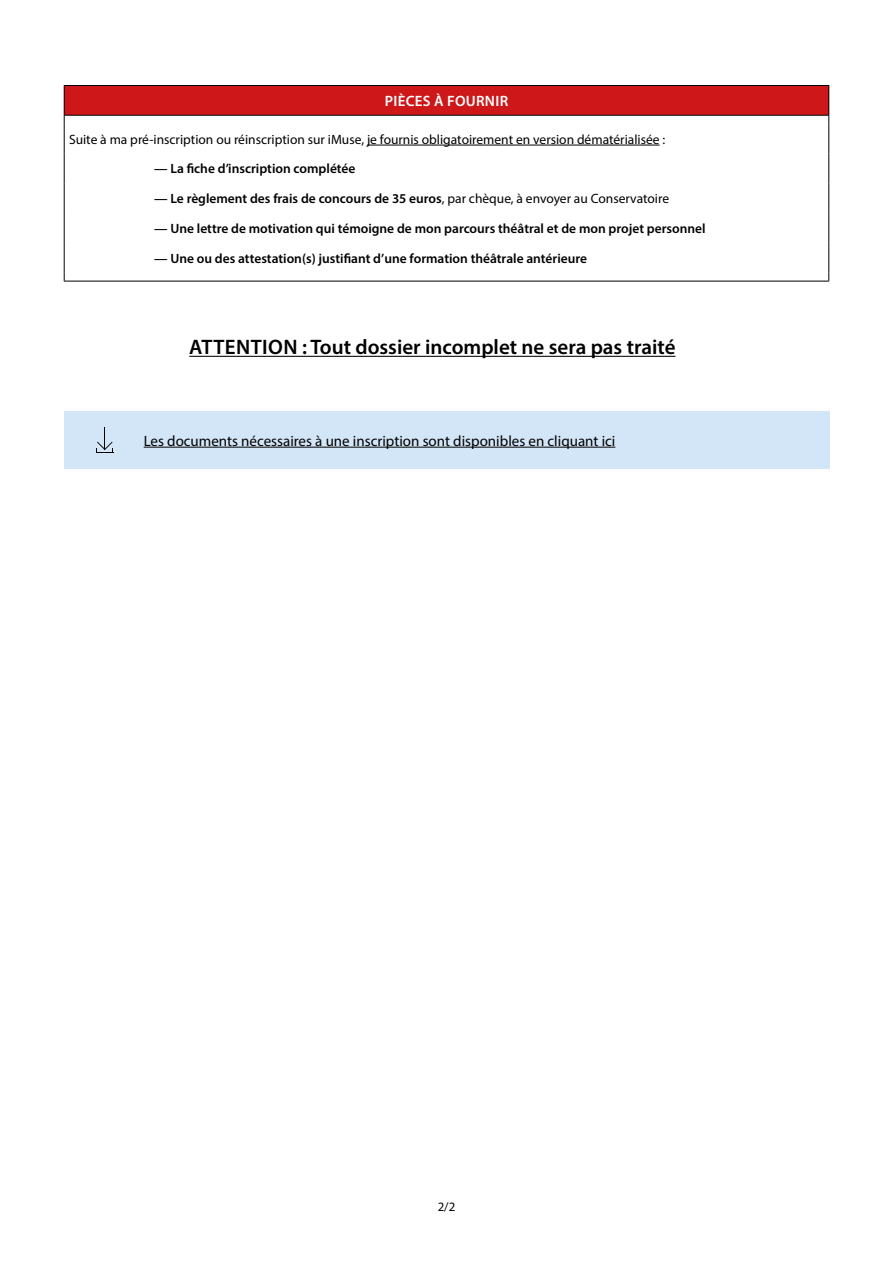
<style>
.page{position:relative;width:893px;height:1263px;background:#fff}
.page>*{position:absolute;margin:0;border:0;box-sizing:border-box;transform-origin:0 0}
.t1{font:600 21px "Myriad Pro";color:#000}
.t2{font:15px "Myriad Pro";color:#000}
.t3{font:600 15px "Myriad Pro";letter-spacing:.02em;color:#fff}
.t4{font:600 13.5px "Myriad Pro";color:#000}
.t5{font:13.5px "Myriad Pro";color:#000}
.t6{font:12.9px "Myriad Pro";color:#000}
.s1{font-weight:400}
</style>
<div class="page">
<div style="left:64px;top:85px;width:765px;height:30px;background:#cd1719"></div>
<hr style="left:64px;top:85px;width:765px;height:1px;background:#000">
<hr style="left:64px;top:115px;width:765px;height:1px;background:#000">
<svg style="left:64px;top:86px;width:1px;height:38px"></svg>
<hr style="left:64px;top:124px;width:1px;height:30px;background:#000">
<svg style="left:64px;top:154px;width:1px;height:29px"></svg>
<hr style="left:64px;top:183px;width:1px;height:30px;background:#000">
<hr style="left:64px;top:213px;width:1px;height:30px;background:#000">
<hr style="left:64px;top:243px;width:1px;height:30px;background:#000">
<hr style="left:64px;top:281px;width:765px;height:1px;background:#000">
<svg style="left:828px;top:86px;width:1px;height:38px"></svg>
<hr style="left:828px;top:124px;width:1px;height:30px;background:#000">
<svg style="left:828px;top:154px;width:1px;height:29px"></svg>
<hr style="left:828px;top:183px;width:1px;height:30px;background:#000">
<hr style="left:828px;top:213px;width:1px;height:30px;background:#000">
<hr style="left:828px;top:243px;width:1px;height:30px;background:#000">
<hr style="left:367px;top:145px;width:293px;height:1px;background:#000">
<hr style="left:189px;top:356px;width:486px;height:1px;background:#000">
<div style="left:64px;top:411px;width:765px;height:58px;background:#d3e6f7"></div>
<hr style="left:144px;top:447px;width:471px;height:1px;background:#000">
<svg style="left:96px;top:427px;width:17px;height:26px"></svg>
<p class="t3" style="left:385px;top:91px;width:125px">PIÈCES À FOURNIR</p>
<p class="t5" style="left:69px;top:131px;width:598px">Suite à ma pré-inscription ou réinscription sur iMuse, je fournis obligatoirement en version dématérialisée :</p>
<p class="t4" style="left:154px;top:160px;width:203px">— La fiche d’inscription complétée</p>
<p class="t4" style="left:154px;top:190px;width:516px">— Le règlement des frais de concours de 35 euros<span class="s1">, par chèque, à envoyer au Conservatoire</span></p>
<p class="t4" style="left:154px;top:220px;width:553px">— Une lettre de motivation qui témoigne de mon parcours théâtral et de mon projet personnel</p>
<p class="t4" style="left:154px;top:250px;width:434px">— Une ou des attestation(s) justifiant d’une formation théâtrale antérieure</p>
<h1 class="t1" style="left:189px;top:334px;width:488px">ATTENTION : Tout dossier incomplet ne sera pas traité</h1>
<p class="t2" style="left:144px;top:431px;width:473px">Les documents nécessaires à une inscription sont disponibles en cliquant ici</p>
<p class="t6" style="left:438px;top:1199px;width:19px">2/2</p>
</div>
